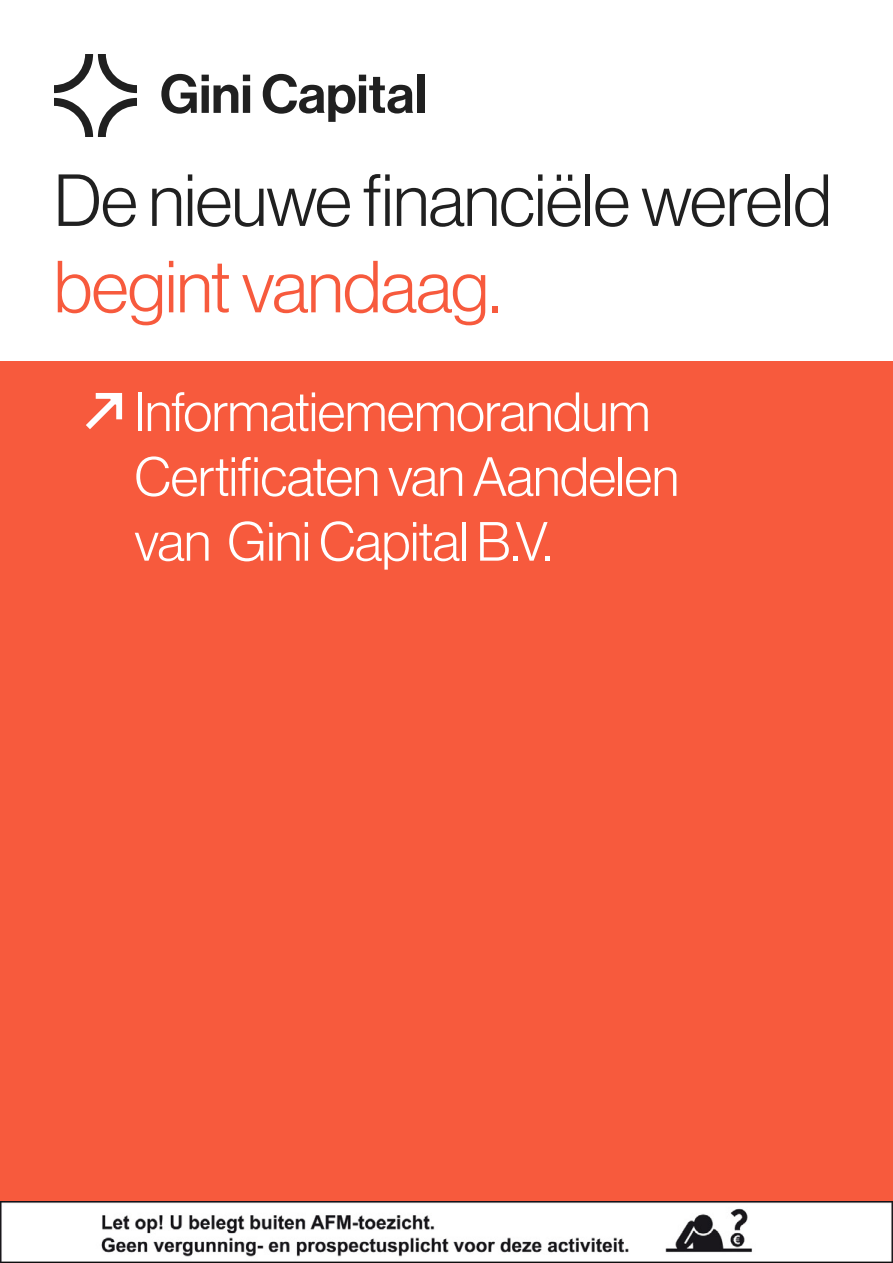
<style>
.page{position:relative;width:893px;height:1263px;background:#fff}
.page>*{position:absolute;margin:0;border:0;box-sizing:border-box;transform-origin:0 0}
.t1{font:300 72px "Neue Haas Display";letter-spacing:-.01em;color:#202020}
.t2{font:300 72px "Neue Haas Display";letter-spacing:-.01em;color:#f75a3d}
.t3{font:300 54px/64.8px "Neue Haas Display";letter-spacing:-.005em;color:#fff}
</style>
<div class="page">
<div style="left:0;top:361px;width:893px;height:902px;background:#f75a3d"></div>
<svg style="left:54px;top:54px;width:83px;height:83px"></svg>
<svg style="left:161px;top:74px;width:89px;height:40px"></svg>
<svg style="left:263px;top:74px;width:150px;height:48px"></svg>
<div style="left:417px;top:75px;width:7px;height:38px;background:#202020"></div>
<svg style="left:86px;top:393px;width:36px;height:36px"></svg>
<img style="left:0;top:1201px;width:893px;height:62px">
<h1 class="t1" style="left:54px;top:160px;width:779px">De nieuwe financiële wereld</h1>
<h1 class="t2" style="left:54px;top:246px;width:448px">begint vandaag.</h1>
<p class="t3" style="left:134px;top:380px;width:546px">Informatiememorandum<br>Certificaten van Aandelen van Gini Capital B.V.</p>
</div>
